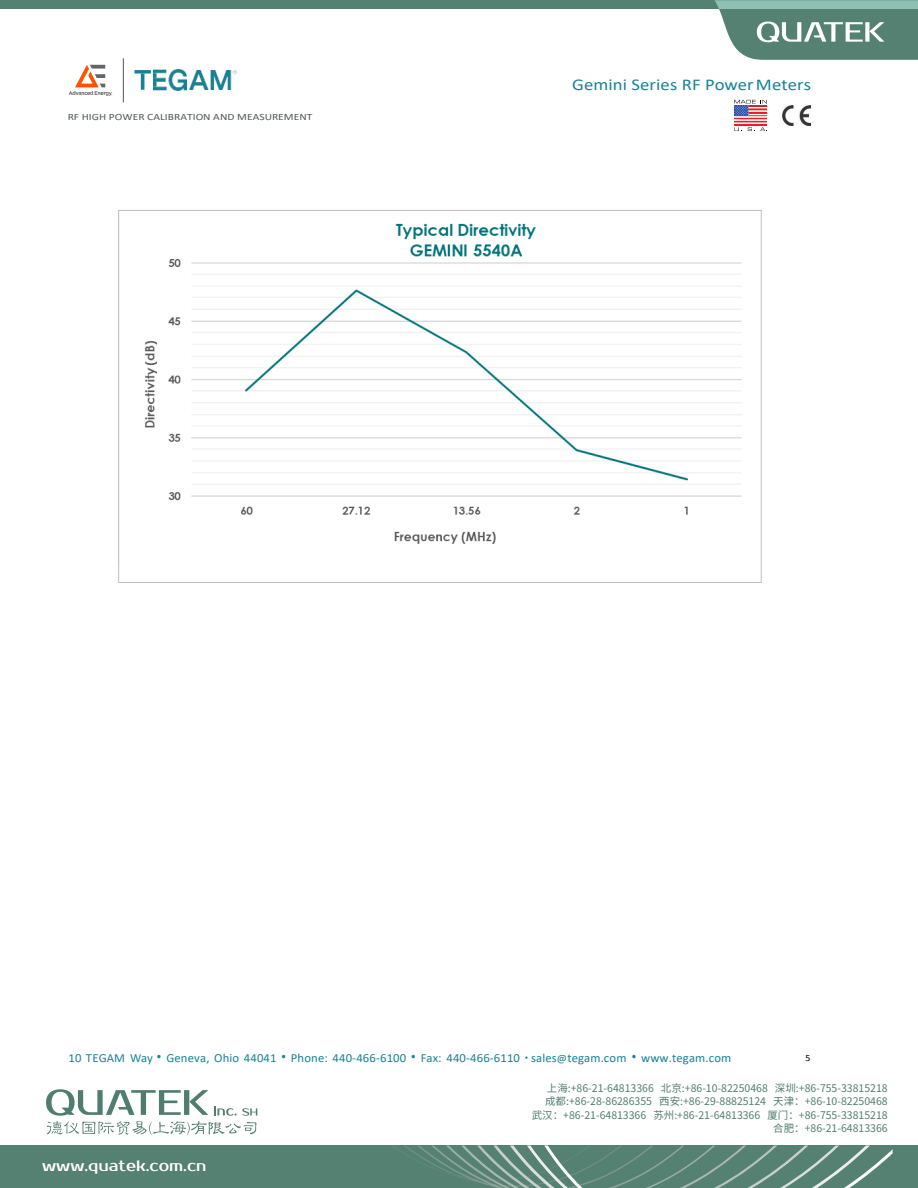
<style>
.page{position:relative;width:918px;height:1188px;background:#fff}
.page>*{position:absolute;margin:0;border:0;box-sizing:border-box;transform-origin:0 0}
.t1{font:16.5px "Calibri";letter-spacing:.005em;color:#178296;scale:1.13 1}
.t2{font:15px "Prosto";color:#fff}
.t3{font:12.3px "Calibri";letter-spacing:.015em;color:#178296}
.t4{font:10.5px/13.5px "Source Han Sans CN";color:#517d70;text-align:right}
.t5{font:9.6px "Calibri";color:#54565a;scale:1.2 1}
.t6{font:9.6px "Calibri";color:#000}
.s1{font-size:11.1px}
.s2{font-size:7.65px}
</style>
<div class="page">
<hr style="left:123px;top:58px;width:1px;height:44px;background:#54565a">
<img style="left:153px;top:70px;width:34px;height:20px">
<hr style="left:141px;top:74px;width:3px;height:16px;background:#178296">
<svg style="left:134px;top:70px;width:17px;height:4px"></svg>
<img style="left:189px;top:70px;width:47px;height:20px">
<svg style="left:69px;top:65px;width:43px;height:31px"></svg>
<svg style="left:734px;top:100px;width:33px;height:4px"></svg>
<img style="left:782px;top:105px;width:29px;height:21px">
<div style="left:734px;top:105px;width:33px;height:21px;background:#ed1c24"></div>
<img style="left:734px;top:105px;width:33px;height:11px">
<hr style="left:733px;top:122px;width:34px;height:2px;background:#fff">
<hr style="left:733px;top:119px;width:34px;height:2px;background:#fff">
<hr style="left:733px;top:116px;width:34px;height:2px;background:#fff">
<svg style="left:734px;top:127px;width:8px;height:4px"></svg>
<svg style="left:748px;top:127px;width:19px;height:4px"></svg>
<img style="left:145px;top:223px;width:597px;height:321px">
<svg style="left:46px;top:1089px;width:211px;height:46px"></svg>
<div style="left:0;top:0;width:918px;height:9px;background:#558173"></div>
<svg style="left:714px;top:0;width:204px;height:60px;background:#779d91"></svg>
<div style="left:0;top:1145px;width:918px;height:43px;background:#558173"></div>
<svg style="left:393px;top:1145px;width:500px;height:43px"></svg>
<p class="t5" style="left:68px;top:110px;width:205px">RF HIGH POWER CALIBRATION AND MEASUREMENT</p>
<h1 class="t1" style="left:572px;top:73px;width:213px">Gemini Series RF PowerMeters</h1>
<p class="t3" style="left:69px;top:1049px;width:664px">10 TEGAM Way <span class="s1">•</span> Geneva, Ohio 44041 <span class="s1">•</span> Phone: 440-466-6100 <span class="s1">•</span> Fax: 440-466-6110 <span class="s2">•</span> sales<span class="s1">@</span>tegam.com <span class="s1">•</span> www.tegam.com</p>
<p class="t6" style="left:806px;top:1051px;width:7px">5</p>
<p class="t4" style="left:532px;top:1081px;width:357px">上海:+86-21-64813366 北京:+86-10-82250468 深圳:+86-755-33815218<br>成都:+86-28-86286355 西安:+86-29-88825124 天津：+86-10-82250468<br>武汉：+86-21-64813366 苏州:+86-21-64813366 厦门：+86-755-33815218合肥：+86-21-64813366</p>
<h2 class="t2" style="left:42px;top:1157px;width:166px">www.quatek.com.cn</h2>
</div>
